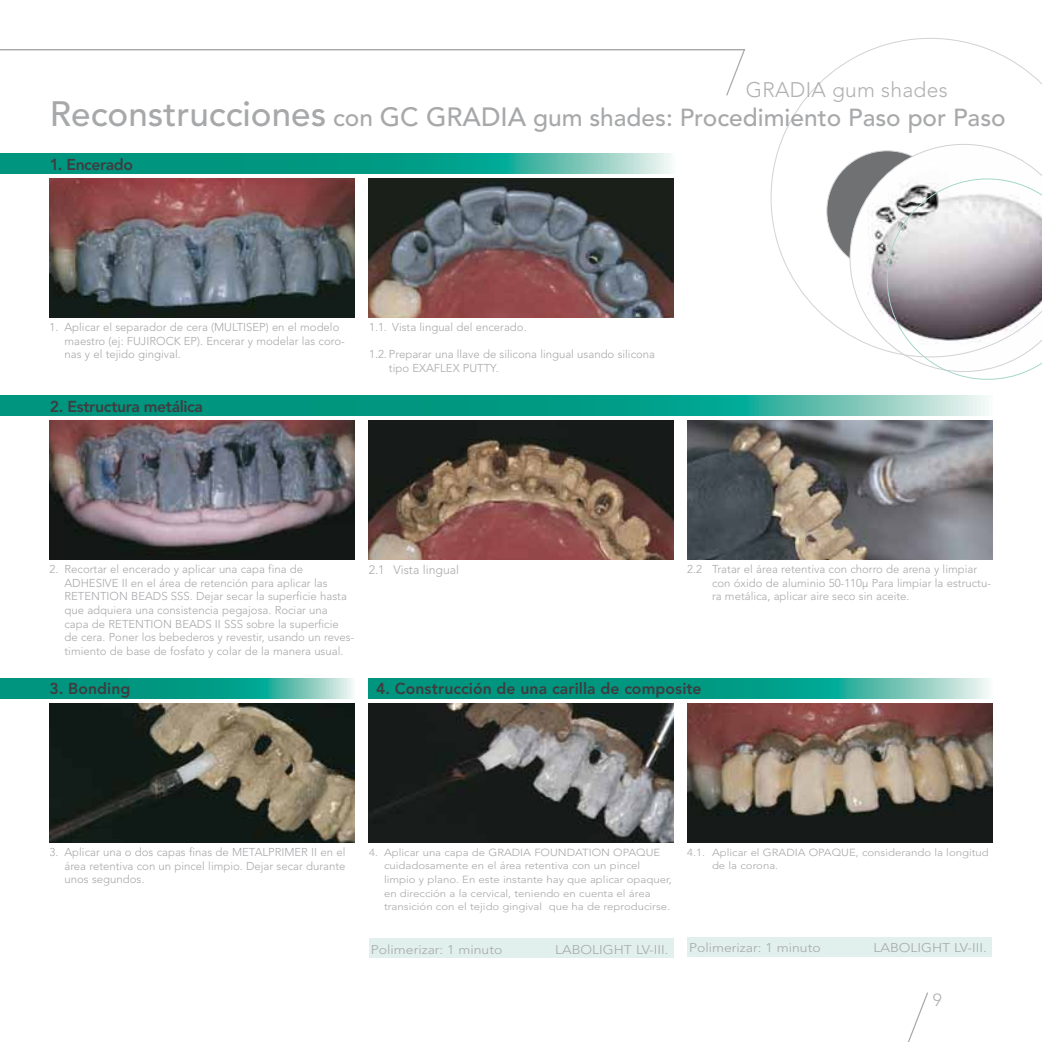
<style>
.page{position:relative;width:1042px;height:1042px;background:#fff}
.page>*{position:absolute;margin:0;border:0;box-sizing:border-box;transform-origin:0 0}
.t1{font:500 24.5px "Avenir LT Std";color:#a7a8aa}
.t2{font:300 21px "Avenir";letter-spacing:.015em;color:#b0b1b3}
.t3{font:300 17.5px "Avenir";color:#b0b1b3}
.t4{font:800 15.75px "Avenir LT Std";letter-spacing:.005em;color:#3e3d40}
.t5{font:800 15.75px "Avenir LT Std";letter-spacing:-.025em;color:#3e3d40}
.t6{font:300 12.6px "Avenir LT Std";color:#a7a8aa;scale:1.11 1}
.t7{font:300 12.25px "Avenir LT Std";color:#a7a8aa}
.t8{font:300 11.38px/13.7px "Avenir LT Std";color:#a7a8aa}
.t9{font:300 10.15px/13.7px "Avenir LT Std";color:#a7a8aa;scale:1.11 1}
.s1{font-size:35px}
.s2{font-size:26.25px}
</style>
<div class="page">
<svg style="left:725px;top:49px;width:20px;height:47px"></svg>
<hr style="left:0;top:49px;width:744px;height:1px;background:#a7a8aa">
<svg style="left:908px;top:992px;width:20px;height:50px"></svg>
<svg style="left:0;top:678px;width:354px;height:20px;background:#21a591"></svg>
<svg style="left:369px;top:678px;width:621px;height:20px;background:#21a591"></svg>
<div style="left:369px;top:938px;width:305px;height:20px;background:#e1f0ec"></div>
<div style="left:687px;top:937px;width:305px;height:20px;background:#e1f0ec"></div>
<svg style="left:0;top:154px;width:672px;height:20px;background:#21a591"></svg>
<svg style="left:0;top:396px;width:989px;height:19px;background:#21a591"></svg>
<img style="left:50px;top:179px;width:305px;height:138px">
<img style="left:369px;top:179px;width:304px;height:138px">
<img style="left:50px;top:420px;width:305px;height:139px">
<img style="left:369px;top:420px;width:305px;height:139px">
<img style="left:687px;top:420px;width:305px;height:139px">
<img style="left:369px;top:703px;width:305px;height:139px">
<img style="left:687px;top:703px;width:305px;height:139px">
<img style="left:50px;top:703px;width:305px;height:139px">
<svg style="left:907px;top:357px;width:135px;height:22px"></svg>
<svg style="left:771px;top:38px;width:271px;height:319px"></svg>
<h2 class="t2" style="left:746px;top:77px;width:203px">GRADIA gum shades</h2>
<h1 class="t1" style="left:50px;top:103px;width:957px"><span class="s1">Reconstrucciones</span> con <span class="s2">GC GRADIA</span> gum shades: Procedimiento Paso por Paso</h1>
<h3 class="t5" style="left:50px;top:155px;width:85px">1. Encerado</h3>
<p class="t8" style="left:64px;top:320px;width:282px;text-indent:-15px">1. Aplicar el separador de cera (MULTISEP) en el modelo maestro (ej: FUJIROCK EP). Encerar y modelar las coro&shy;nas y el tejido gingival.</p>
<p class="t8" style="left:369px;top:320px;width:159px">1.1. Vista lingual del encerado.</p>
<p class="t8" style="left:389px;top:348px;width:268px;text-indent:-20px">1.2. Preparar una llave de silicona lingual usando silicona tipo EXAFLEX PUTTY.</p>
<h3 class="t5" style="left:50px;top:397px;width:155px">2. Estructura metálica</h3>
<p class="t8" style="left:64px;top:562px;width:291px;text-indent:-15px">2. Recortar el encerado y aplicar una capa fina de ADHESIVE II en el área de retención para aplicar las RETENTION BEADS SSS. Dejar secar la superficie hasta que adquiera una consistencia pegajosa. Rociar una capa de RETENTION BEADS II SSS sobre la superficie de cera. Poner los bebederos y revestir, usando un reves&shy;timiento de base de fosfato y colar de la manera usual.</p>
<p class="t7" style="left:369px;top:562px;width:92px">2.1 Vista lingual</p>
<p class="t8" style="left:712px;top:562px;width:281px;text-indent:-25px">2.2 Tratar el área retentiva con chorro de arena y limpiar con óxido de aluminio 50-110μ Para limpiar la estructu&shy;ra metálica, aplicar aire seco sin aceite.</p>
<h3 class="t4" style="left:50px;top:679px;width:82px">3. Bonding</h3>
<h3 class="t4" style="left:376px;top:679px;width:327px">4. Construcción de una carilla de composite</h3>
<p class="t8" style="left:64px;top:845px;width:282px;text-align:justify;text-indent:-15px">3. Aplicar una o dos capas finas de METALPRIMER II en el área retentiva con un pincel limpio. Dejar secar durante unos segundos.</p>
<p class="t9" style="left:384px;top:845px;width:261px;text-indent:-15px">4. Aplicar una capa de GRADIA FOUNDATION OPAQUE cuidadosamente en el área retentiva con un pincel limpio y plano. En este instante hay que aplicar opaquer, en dirección a la cervical, teniendo en cuenta el área transición con el tejido gingival que ha de reproducirse.</p>
<p class="t9" style="left:712px;top:845px;width:251px;text-indent:-25px">4.1. Aplicar el GRADIA OPAQUE, considerando la longitud de la corona.</p>
<p class="t6" style="left:371px;top:942px;width:120px">Polimerizar: 1 minuto</p>
<p class="t6" style="left:555px;top:942px;width:104px">LABOLIGHT LV-III.</p>
<p class="t6" style="left:689px;top:940px;width:120px">Polimerizar: 1 minuto</p>
<p class="t6" style="left:873px;top:940px;width:104px">LABOLIGHT LV-III.</p>
<h3 class="t3" style="left:933px;top:989px;width:11px">9</h3>
</div>
